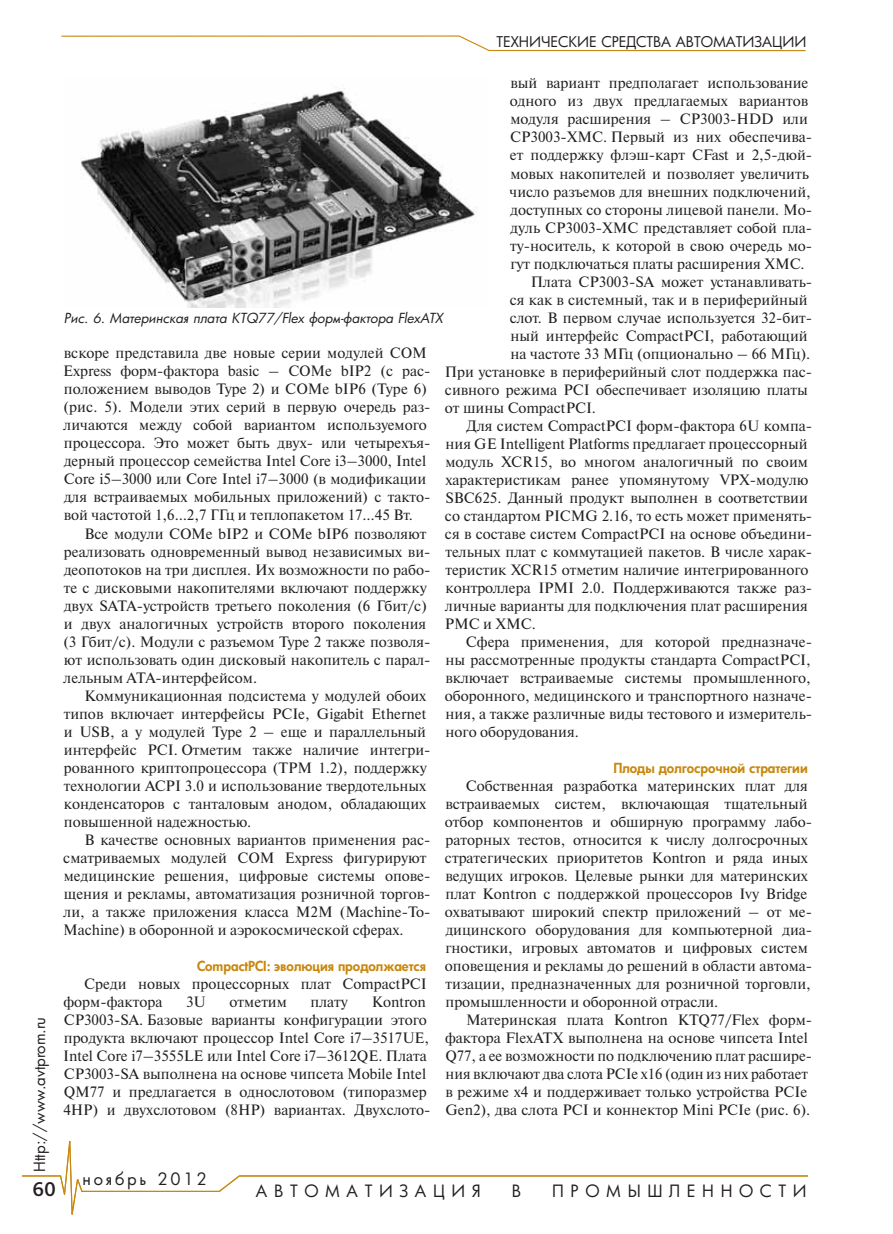
<style>
.page{position:relative;width:893px;height:1234px;background:#fff}
.page>*{position:absolute;margin:0;border:0;box-sizing:border-box;transform-origin:0 0}
.t1{font:500 21px "Bliss Pro";color:#231f20}
.t2{font:16.5px "Futura Cyr";letter-spacing:.4em;color:#231f20}
.t3{font:16.5px "Futura Cyr";letter-spacing:.17em;color:#231f20}
.t4{font:15px/18px "Newton C";color:#231f20}
.t5{font:15px "Futura Cyr";color:#231f20}
.t6{font:14.4px "Futura Cyr";letter-spacing:-.005em;color:#231f20}
.t7{font:800 13.5px "Futura Cyr";color:#c8880f}
.st_Avtor{font:italic 13.5px "Futura Cyr";color:#231f20}
</style>
<div class="page">
<svg style="left:22px;top:1141px;width:786px;height:74px"></svg>
<svg style="left:61px;top:35px;width:745px;height:17px"></svg>
<img style="left:80px;top:88px;width:397px;height:219px">
<p class="t6" style="left:496px;top:33px;width:311px">ТЕХНИЧЕСКИЕ СРЕДСТВА АВТОМАТИЗАЦИИ</p>
<p class="t4" style="left:509px;top:74px;width:304px">вый вариант предполагает использование одного из двух предлагаемых вариантов модуля расширения – CP3003‑HDD или CP3003‑XMC. Первый из них обеспечива&shy;ет поддержку флэш-карт CFast и 2,5‑дюй&shy;мовых накопителей и позволяет увеличить число разъемов для внешних подключений, доступных со стороны лицевой панели. Мо&shy;дуль CP3003‑XMC представляет собой пла&shy;ту-носитель, к которой в свою очередь мо&shy;гут подключаться платы расширения XMC.</p>
<p class="t4" style="left:531px;top:272px;width:283px">Плата CP3003‑SA может устанавливать-</p>
<p class="t4" style="left:510px;top:290px;width:299px">ся как в системный, так и в периферийный</p>
<p class="t4" style="left:510px;top:308px;width:304px">слот. В первом случае используется 32‑бит-</p>
<p class="t4" style="left:510px;top:326px;width:299px">ный интерфейс CompactPCI, работающий</p>
<p class="t4" style="left:510px;top:344px;width:302px">на частоте 33 МГц (опционально – 66 МГц).</p>
<p class="t4" style="left:445px;top:362px;width:369px">При установке в периферийный слот поддержка пас-</p>
<p class="t4" style="left:445px;top:380px;width:364px">сивного режима PCI обеспечивает изоляцию платы</p>
<p class="t4" style="left:445px;top:398px;width:153px">от шины CompactPCI.</p>
<p class="t4" style="left:445px;top:416px;width:369px;text-indent:22px">Для систем CompactPCI форм-фактора 6U компа&shy;ния GE Intelligent Platforms предлагает процессорный модуль XCR15, во многом аналогичный по своим характеристикам ранее упомянутому VPX-модулю SBC625. Данный продукт выполнен в соответствии со стандартом PICMG 2.16, то есть может применять&shy;ся в составе систем CompactPCI на основе объедини&shy;тельных плат с коммутацией пакетов. В числе харак&shy;теристик XCR15 отметим наличие интегрированного контроллера IPMI 2.0. Поддерживаются также раз&shy;личные варианты для подключения плат расширения PMC и XMC.</p>
<p class="t4" style="left:445px;top:632px;width:369px;text-align:justify;text-indent:21px">Сфера применения, для которой предназначе&shy;ны рассмотренные продукты стандарта CompactPCI, включает встраиваемые системы промышленного, оборонного, медицинского и транспортного назначе&shy;ния, а также различные виды тестового и измеритель&shy;ного оборудования.</p>
<p class="t7" style="left:613px;top:759px;width:196px">Плоды долгосрочной стратегии</p>
<p class="t4" style="left:445px;top:776px;width:369px;text-indent:21px">Собственная разработка материнских плат для встраиваемых систем, включающая тщательный отбор компонентов и обширную программу лабо&shy;раторных тестов, относится к числу долгосрочных стратегических приоритетов Kontron и ряда иных ведущих игроков. Целевые рынки для материнских плат Kontron с поддержкой процессоров Ivy Bridge охватывают широкий спектр приложений – от ме&shy;дицинского оборудования для компьютерной диа&shy;гностики, игровых автоматов и цифровых систем оповещения и рекламы до решений в области автома&shy;тизации, предназначенных для розничной торговли, промышленности и оборонной отрасли.</p>
<p class="t4" style="left:445px;top:1010px;width:368px;text-indent:21px">Материнская плата Kontron KTQ77/Flex форм&shy;фактора FlexATX выполнена на основе чипсета Intel Q77, а ее возможности по подключению плат расшире&shy;ния включают два слота PCIe x16 (один из них работает в режиме x4 и поддерживает только устройства PCIe Gen2), два слота PCI и коннектор Mini PCIe (рис. 6).</p>
<p class="st_Avtor" style="left:64px;top:309px;width:380px">Рис. 6. Материнская плата KTQ77/Flex форм-фактора FlexATX</p>
<p class="t4" style="left:63px;top:344px;width:369px">вскоре представила две новые серии модулей COM Express форм-фактора basic – COMe bIP2 (с рас&shy;положением выводов Type 2) и COMe bIP6 (Type 6) (рис. 5). Модели этих серий в первую очередь раз&shy;личаются между собой вариантом используемого процессора. Это может быть двух- или четырехъя&shy;дерный процессор семейства Intel Core i3–3000, Intel Core i5–3000 или Core Intel i7–3000 (в модификации для встраиваемых мобильных приложений) с такто&shy;вой частотой 1,6…2,7 ГГц и теплопакетом 17…45 Вт.</p>
<p class="t4" style="left:63px;top:524px;width:369px;text-indent:21px">Все модули COMe bIP2 и COMe bIP6 позволяют реализовать одновременный вывод независимых ви&shy;деопотоков на три дисплея. Их возможности по рабо&shy;те с дисковыми накопителями включают поддержку двух SATA-устройств третьего поколения (6 Гбит/с) и двух аналогичных устройств второго поколения (3 Гбит/с). Модули с разъемом Type 2 также позволя&shy;ют использовать один дисковый накопитель с парал&shy;лельным ATA-интерфейсом.</p>
<p class="t4" style="left:64px;top:686px;width:368px;text-indent:21px">Коммуникационная подсистема у модулей обоих типов включает интерфейсы PCIe, Gigabit Ethernet и USB, а у модулей Type 2 – еще и параллельный интерфейс PCI. Отметим также наличие интегри&shy;рованного криптопроцессора (TPM 1.2), поддержку технологии ACPI 3.0 и использование твердотельных конденсаторов с танталовым анодом, обладающих повышенной надежностью.</p>
<p class="t4" style="left:63px;top:830px;width:369px;text-indent:21px">В качестве основных вариантов применения рас&shy;сматриваемых модулей COM Express фигурируют медицинские решения, цифровые системы опове&shy;щения и рекламы, автоматизация розничной торгов&shy;ли, а также приложения класса M2M (Machine-To-Machine) в оборонной и аэрокосмической сферах.</p>
<p class="t7" style="left:197px;top:957px;width:231px">CompactPCI: эволюция продолжается</p>
<p class="t4" style="left:63px;top:974px;width:365px;text-indent:21px">Среди новых процессорных плат CompactPCI форм-фактора</p>
<p class="t4" style="left:186px;top:992px;width:21px">3U</p>
<p class="t4" style="left:230px;top:992px;width:59px">отметим</p>
<p class="t4" style="left:311px;top:992px;width:39px">плату</p>
<p class="t4" style="left:63px;top:992px;width:369px;text-indent:309px">Kontron CP3003‑SA. Базовые варианты конфигурации этого продукта включают процессор Intel Core i7–3517UE, Intel Core i7–3555LE или Intel Core i7–3612QE. Плата CP3003‑SA выполнена на основе чипсета Mobile Intel QM77 и предлагается в однослотовом (типоразмер 4HP) и двухслотовом (8HP) вариантах. Двухслото-</p>
<p class="t5" style="left:30px;top:1171px;width:157px;rotate:-90deg">Http://www.avtprom.ru</p>
<p class="t3" style="left:82px;top:1168px;width:126px">ноябрь 2012</p>
<h1 class="t1" style="left:33px;top:1175px;width:25px">60</h1>
<p class="t2" style="left:256px;top:1180px;width:226px">АВТОМАТИЗАЦИЯ</p>
<p class="t2" style="left:512px;top:1180px;width:11px">В</p>
<p class="t2" style="left:552px;top:1180px;width:256px">ПРОМЫШЛЕННОСТИ</p>
</div>
